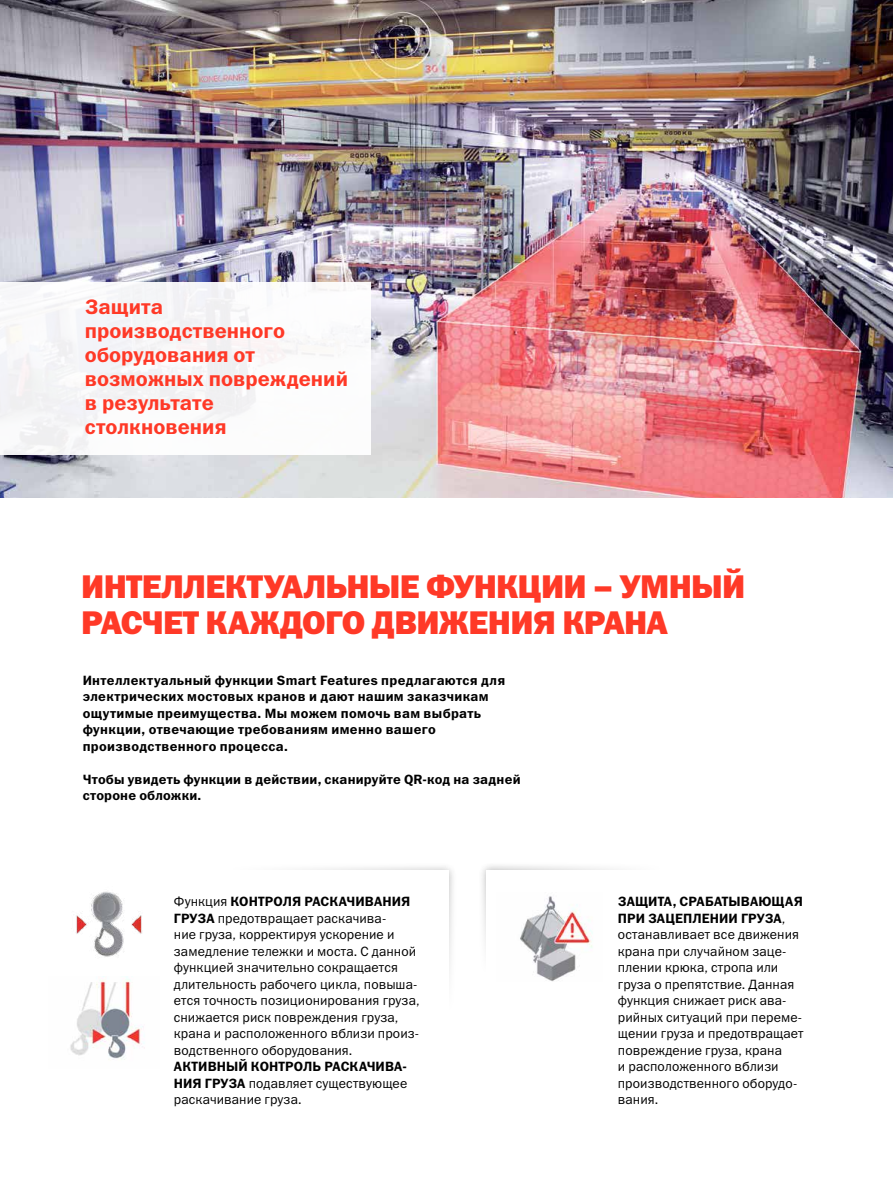
<style>
.page{position:relative;width:893px;height:1191px;background:#fff}
.page>*{position:absolute;margin:0;border:0;box-sizing:border-box;transform-origin:0 0}
.t1{font:33px/36px "Franklin Gothic Heavy ITC";letter-spacing:-.02em;color:#ff3927}
.t2{font:21px/24px "Franklin Gothic Demi ITC";color:#ff3927}
.t3{font:13.5px/16.5px "Franklin Gothic Book ITC";letter-spacing:.01em;color:#000}
.t4{font:13.5px/16.5px "Franklin Gothic Demi ITC";letter-spacing:.02em;color:#000}
.s1{font-family:"Franklin Gothic Book ITC"}
.s2{font-family:"Franklin Gothic Demi ITC"}
</style>
<div class="page">
<img style="left:0;top:0;width:893px;height:497px">
<div style="left:106px;top:862px;width:351px;height:182px;background:#000;opacity:.38"></div>
<div style="left:114px;top:870px;width:335px;height:165px;background:#fff"></div>
<img style="left:76px;top:868px;width:89px;height:108px">
<img style="left:70px;top:976px;width:90px;height:84px">
<img style="left:520px;top:896px;width:73px;height:86px">
<div style="left:0;top:282px;width:371px;height:173px;background:#fff"></div>
<h2 class="t2" style="left:85px;top:296px;width:265px">Защита производственного оборудования от возможных повреждений в результате столкновения</h2>
<h1 class="t1" style="left:81px;top:570px;width:666px">ИНТЕЛЛЕКТУАЛЬНЫЕ ФУНКЦИИ – УМНЫЙ<br>РАСЧЕТ КАЖДОГО ДВИЖЕНИЯ КРАНА</h1>
<p class="t4" style="left:83px;top:672px;width:424px">Интеллектуальный функции Smart Features предлагаются для электрических мостовых кранов и дают нашим заказчикам ощутимые преимущества. Мы можем помочь вам выбрать функции, отвечающие требованиям именно вашего производственного процесса.</p>
<p class="t4" style="left:83px;top:771px;width:439px">Чтобы увидеть функции в действии, сканируйте QR-код на задней стороне обложки.</p>
<p class="t4" style="left:174px;top:893px;width:238px"><span class="s1">Функция</span> КОНТРОЛЯ РАСКАЧИВАНИЯ</p>
<p class="t3" style="left:174px;top:909px;width:247px"><span class="s2">ГРУЗА</span> предотвращает раскачива-<br>ние груза, корректируя ускорение и замедление тележки и моста. С данной функцией значительно сокращается длительность рабочего цикла, повыша&shy;ется точность позиционирования груза, снижается риск повреждения груза, крана и расположенного вблизи произ&shy;водственного оборудования.</p>
<p class="t4" style="left:174px;top:1058px;width:234px">АКТИВНЫЙ КОНТРОЛЬ РАСКАЧИВА-</p>
<p class="t3" style="left:174px;top:1074px;width:235px"><span class="s2">НИЯ ГРУЗА</span> подавляет существующее раскачивание груза.</p>
<p class="t4" style="left:618px;top:893px;width:187px">ЗАЩИТА, СРАБАТЫВАЮЩАЯ<br>ПРИ ЗАЦЕПЛЕНИИ ГРУЗА<span class="s1">,</span></p>
<p class="t3" style="left:618px;top:926px;width:187px">останавливает все движения крана при случайном заце&shy;плении крюка, стропа или груза о препятствие. Данная функция снижает риск ава&shy;рийных ситуаций при переме&shy;щении груза и предотвращает повреждение груза, крана<br>и расположенного вблизи производственного оборудо&shy;вания.</p>
</div>
